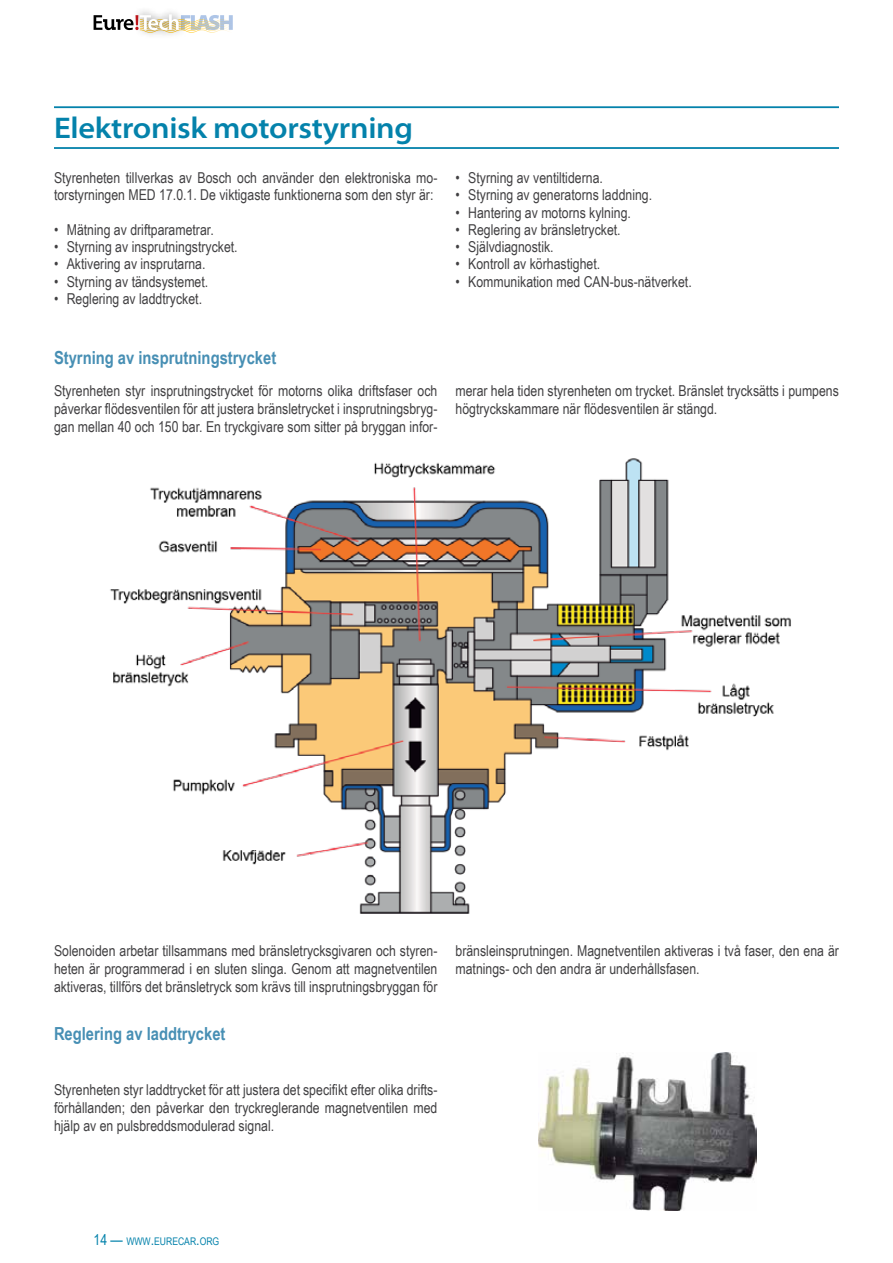
<style>
.page{position:relative;width:893px;height:1263px;background:#fff}
.page>*{position:absolute;margin:0;border:0;box-sizing:border-box;transform-origin:0 0}
.t1{font:600 semi-expanded 30px "Myriad Pro";letter-spacing:-.01em;color:#0482ab}
.t2{font:700 18px "Arial Narrow";color:#478fb4}
.t3{font:15px/18px "Arial Narrow";color:#414042}
.t4{font:10.5px "Arial Narrow";color:#0482ab}
.s1{font-size:15px}
</style>
<div class="page">
<svg style="left:94px;top:14px;width:139px;height:19px"></svg>
<hr style="left:54px;top:106px;width:785px;height:2px;background:#0482ab">
<hr style="left:54px;top:147px;width:785px;height:2px;background:#0482ab">
<img style="left:110px;top:458px;width:681px;height:456px">
<img style="left:538px;top:1053px;width:218px;height:157px">
<h1 class="t1" style="left:54px;top:111px;width:361px">Elektronisk motorstyrning</h1>
<p class="t3" style="left:54px;top:169px;width:385px;line-height:17.2px">Styrenheten tillverkas av Bosch och använder den elektroniska mo&shy;torstyrningen MED 17.0.1. De viktigaste funktionerna som den styr är:</p>
<p class="t3" style="left:54px;top:220px;width:161px">• Mätning av driftparametrar.</p>
<p class="t3" style="left:54px;top:237px;width:185px">• Styrning av insprutningstrycket.</p>
<p class="t3" style="left:54px;top:255px;width:153px">• Aktivering av insprutarna.</p>
<p class="t3" style="left:54px;top:272px;width:156px">• Styrning av tändsystemet.</p>
<p class="t3" style="left:54px;top:289px;width:150px">• Reglering av laddtrycket.</p>
<p class="t2" style="left:54px;top:344px;width:224px">Styrning av insprutningstrycket</p>
<p class="t3" style="left:455px;top:168px;width:149px">• Styrning av ventiltiderna.</p>
<p class="t3" style="left:455px;top:186px;width:198px">• Styrning av generatorns laddning.</p>
<p class="t3" style="left:455px;top:203px;width:177px">• Hantering av motorns kylning.</p>
<p class="t3" style="left:455px;top:220px;width:167px">• Reglering av bränsletrycket.</p>
<p class="t3" style="left:455px;top:237px;width:100px">• Självdiagnostik.</p>
<p class="t3" style="left:455px;top:255px;width:146px">• Kontroll av körhastighet.</p>
<p class="t3" style="left:455px;top:272px;width:238px">• Kommunikation med CAN-bus-nätverket.</p>
<p class="t3" style="left:54px;top:381px;width:385px;text-align:justify">Styrenheten styr insprutningstrycket för motorns olika driftsfaser och påverkar flödesventilen för att justera bränsletrycket i insprutningsbryg&shy;gan mellan 40 och 150 bar. En tryckgivare som sitter på bryggan infor-</p>
<p class="t3" style="left:455px;top:381px;width:385px">merar hela tiden styrenheten om trycket. Bränslet trycksätts i pumpens högtryckskammare när flödesventilen är stängd.</p>
<p class="t3" style="left:54px;top:941px;width:385px;text-align:justify">Solenoiden arbetar tillsammans med bränsletrycksgivaren och styren&shy;heten är programmerad i en sluten slinga. Genom att magnetventilen aktiveras, tillförs det bränsletryck som krävs till insprutningsbryggan för</p>
<p class="t3" style="left:455px;top:941px;width:385px">bränsleinsprutningen. Magnetventilen aktiveras i två faser, den ena är matnings- och den andra är underhållsfasen.</p>
<p class="t2" style="left:54px;top:1020px;width:173px">Reglering av laddtrycket</p>
<p class="t3" style="left:54px;top:1080px;width:385px;text-align:justify">Styrenheten styr laddtrycket för att justera det specifikt efter olika drifts&shy;förhållanden; den påverkar den tryckreglerande magnetventilen med hjälp av en pulsbreddsmodulerad signal.</p>
<p class="t4" style="left:94px;top:1233px;width:127px"><span class="s1">14 —</span> WWW<span class="s1">.</span>EURECAR<span class="s1">.</span>ORG</p>
</div>
